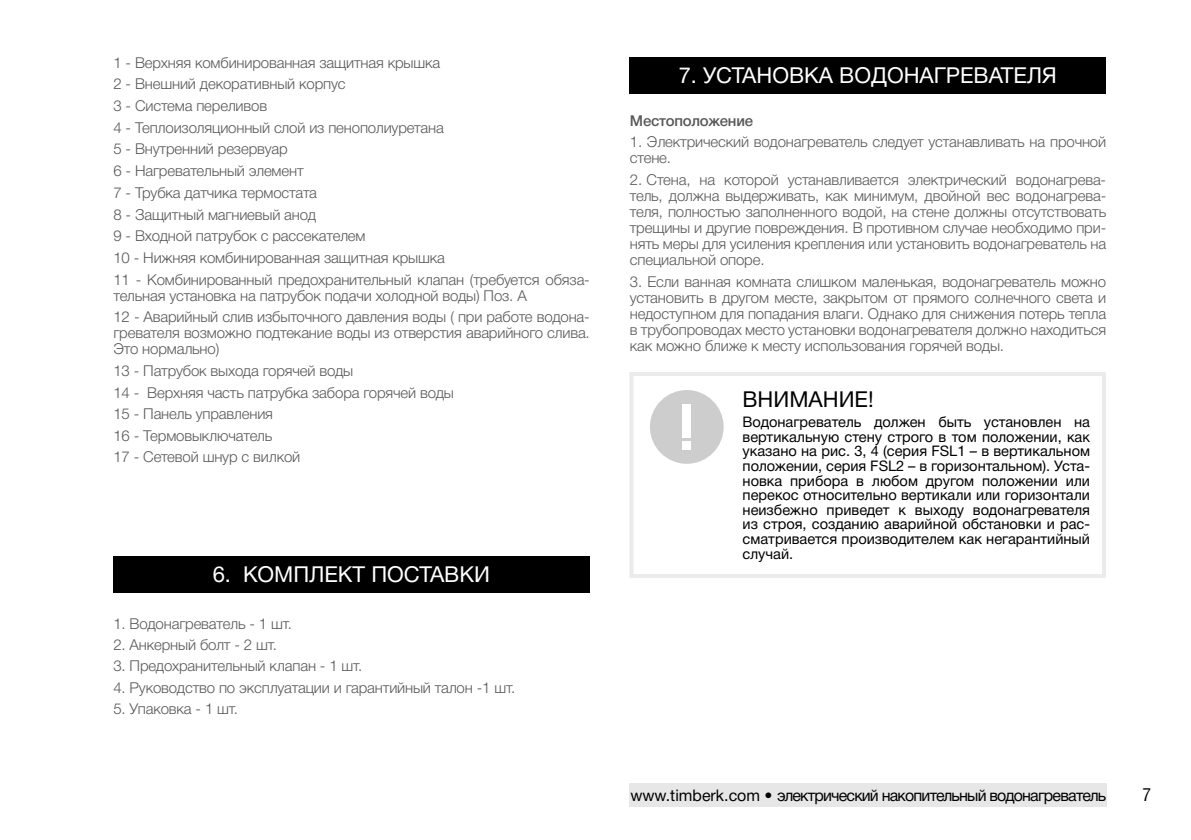
<style>
.page{position:relative;width:1191px;height:840px;background:#fff}
.page>*{position:absolute;margin:0;border:0;box-sizing:border-box;transform-origin:0 0}
.t1{font:22px "Helvetica Neue Cyr";color:#fff}
.t2{font:22px "Helvetica Neue Cyr";color:#000}
.t3{font:18px "Helios Cond C";color:#000}
.t4{font:16px "Helvetica Neue Cyr";letter-spacing:-.05em;color:#000}
.t5{font:300 15px/16px "Helvetica Neue Cyr";letter-spacing:-.01em;color:#585858}
.t6{font:500 15px "Helvetica Neue Cyr";letter-spacing:-.01em;color:#585858}
.t7{font:14.6px/14.6px "Helvetica Neue Cyr";color:#000;text-align:justify}
</style>
<div class="page">
<div style="left:629px;top:782px;width:478px;height:24px;background:#e7e7e7"></div>
<div style="left:113px;top:555px;width:476px;height:37px;background:#000"></div>
<div style="left:629px;top:57px;width:477px;height:37px;background:#000"></div>
<div style="left:650px;top:390px;width:73px;height:73px;background:#cdcdcd;border-radius:50%"></div>
<div style="left:682px;top:404px;width:9px;height:33px;background:#fff"></div>
<div style="left:682px;top:440px;width:9px;height:9px;background:#fff"></div>
<div style="left:629px;top:372px;width:477px;height:205px;border:4px solid #cdcdcd"></div>
<p class="t5" style="left:113px;top:52px;width:478px;line-height:21.6px">1 - Верхняя комбинированная защитная крышка<br>2 - Внешний декоративный корпус<br>3 - Система переливов<br>4 - Теплоизоляционный слой из пенополиуретана<br>5 - Внутренний резервуар<br>6 - Нагревательный элемент<br>7 - Трубка датчика термостата<br>8 - Защитный магниевый анод<br>9 - Входной патрубок с рассекателем<br>10 - Нижняя комбинированная защитная крышка<br>11 - Комбинированный предохранительный клапан (требуется обяза-</p>
<p class="t5" style="left:113px;top:284px;width:478px;line-height:21.6px">тельная установка на патрубок подачи холодной воды) Поз. А<br>12 - Аварийный слив избыточного давления воды ( при работе водона-</p>
<p class="t5" style="left:113px;top:325px;width:478px">гревателя возможно подтекание воды из отверстия аварийного слива.<br>Это нормально)</p>
<p class="t5" style="left:113px;top:360px;width:342px;line-height:21.4px">13 - Патрубок выхода горячей воды<br>14 - Верхняя часть патрубка забора горячей воды<br>15 - Панель управления<br>16 - Термовыключатель<br>17 - Сетевой шнур с вилкой</p>
<h1 class="t1" style="left:213px;top:562px;width:279px">6. КОМПЛЕКТ ПОСТАВКИ</h1>
<p class="t5" style="left:113px;top:615px;width:180px">1. Водонагреватель - 1 шт.</p>
<p class="t5" style="left:113px;top:636px;width:165px">2. Анкерный болт - 2 шт.</p>
<p class="t5" style="left:113px;top:657px;width:250px">3. Предохранительный клапан - 1 шт.</p>
<p class="t5" style="left:113px;top:679px;width:403px">4. Руководство по эксплуатации и гарантийный талон -1 шт.</p>
<p class="t5" style="left:113px;top:700px;width:126px">5. Упаковка - 1 шт.</p>
<h1 class="t1" style="left:678px;top:63px;width:379px">7. УСТАНОВКА ВОДОНАГРЕВАТЕЛЯ</h1>
<p class="t6" style="left:630px;top:112px;width:125px">Местоположение</p>
<p class="t5" style="left:630px;top:134px;width:478px">1. Электрический водонагреватель следует устанавливать на прочной стене.</p>
<p class="t5" style="left:630px;top:172px;width:478px;text-align:justify">2. Стена, на которой устанавливается электрический водонагрева&shy;тель, должна выдерживать, как минимум, двойной вес водонагрева&shy;теля, полностью заполненного водой, на стене должны отсутствовать трещины и другие повреждения. В противном случае необходимо при&shy;нять меры для усиления крепления или установить водонагреватель на специальной опоре.</p>
<p class="t5" style="left:630px;top:273px;width:478px;text-align:justify">3. Если ванная комната слишком маленькая, водонагреватель можно установить в другом месте, закрытом от прямого солнечного света и недоступном для попадания влаги. Однако для снижения потерь тепла в трубопроводах место установки водонагревателя должно находиться как можно ближе к месту использования горячей воды.</p>
<h1 class="t2" style="left:742px;top:387px;width:133px">ВНИМАНИЕ!</h1>
<p class="t7" style="left:742px;top:414px;width:349px">Водонагреватель должен быть установлен на вертикальную стену строго в том положении, как указано на рис. 3, 4 (серия FSL1 – в вертикальном положении, серия FSL2 – в горизонтальном). Уста&shy;новка прибора в любом другом положении или перекос относительно вертикали или горизонтали неизбежно приведет к выходу водонагревателя из строя, созданию аварийной обстановки и рас&shy;сматривается производителем как негарантийный случай.</p>
<p class="t4" style="left:630px;top:786px;width:477px">www.timberk.com • электрический накопительный водонагреватель</p>
<p class="t3" style="left:1142px;top:783px;width:10px">7</p>
</div>
